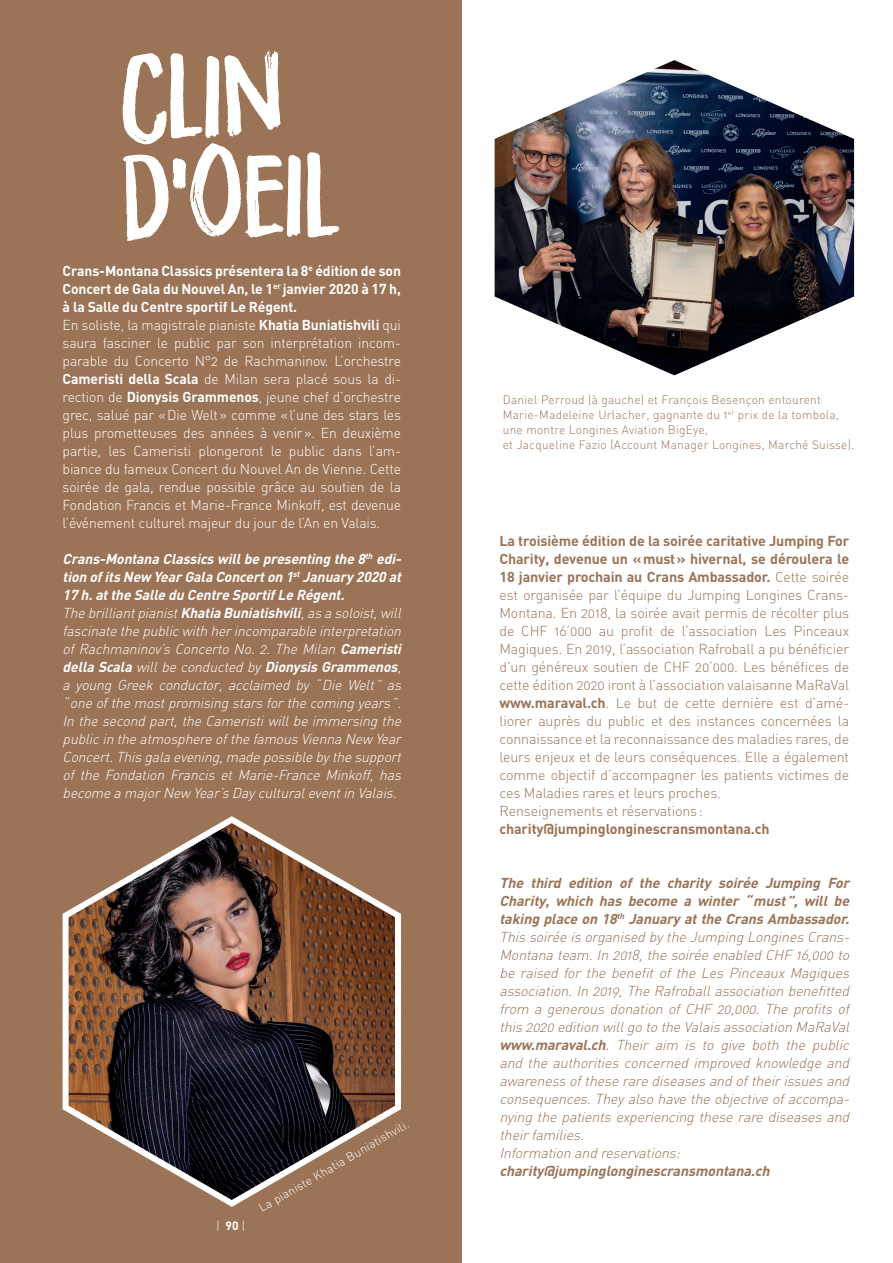
<style>
.page{position:relative;width:893px;height:1263px;background:#fff}
.page>*{position:absolute;margin:0;border:0;box-sizing:border-box;transform-origin:0 0}
.t1{font:98.7px/99px "Flicker DEMO";letter-spacing:-.01em;color:#fff}
.t2{font:14.25px/18px "DIN Light Alternate";letter-spacing:-.01em;color:#9b7357}
.t3{font:italic 14.25px/18px "DIN Light Alternate";color:#9b7357}
.t4{font:14.25px/18px "DIN Light Alternate";letter-spacing:-.01em;color:#fff;text-align:justify}
.t5{font:italic 14.25px/18px "DIN Light Alternate";color:#fff;text-align:justify}
.t6{font:700 14.25px/18px "DIN";letter-spacing:-.01em;color:#9b7357;text-align:justify}
.t7{font:italic 700 14.25px/18px "DIN";color:#fff;text-align:justify}
.t8{font:italic 700 14.25px/18px "DIN";color:#9b7357;text-align:justify}
.t9{font:700 14.25px/18px "DIN";letter-spacing:-.01em;color:#fff;text-align:justify}
.t10{font:12px/15px "DIN Light Alternate";letter-spacing:.02em;color:#9b7357}
.t11{font:12px "DIN Light Alternate";color:#fff}
.t12{font:300 12px "DIN";color:#fff}
.s1{font-family:"DIN";font-weight:700}
.s2{font-family:"DIN Light Alternate";font-weight:400}
.s3{font-weight:700}
</style>
<div class="page">
<div style="left:0;top:0;width:462px;height:1263px;background:#9b7357"></div>
<img style="left:62px;top:816px;width:339px;height:391px">
<img style="left:495px;top:60px;width:359px;height:315px">
<h1 class="t1" style="left:120px;top:46px;width:221px">Clin d'Oeil</h1>
<p class="t9" style="left:63px;top:261px;width:340px">Crans-Montana Classics présentera la 8<sup>e</sup> édition de son Concert de Gala du Nouvel An, le 1<sup>er</sup> janvier 2020 à 17 h, à la Salle du Centre sportif Le Régent.</p>
<p class="t4" style="left:63px;top:316px;width:340px">En soliste, la magistrale pianiste <span class="s1">Khatia Buniatishvili</span> qui saura fasciner le public par son interprétation incom&shy;parable du Concerto N°2 de Rachmaninov. L’orchestre <span class="s1">Cameristi della Scala</span> de Milan sera placé sous la di&shy;rection de <span class="s1">Dionysis Grammenos</span>, jeune chef d’orchestre grec, salué par «Die Welt» comme «l’une des stars les plus prometteuses des années à venir». En deuxième partie, les Cameristi plongeront le public dans l’am&shy;biance du fameux Concert du Nouvel An de Vienne. Cette soirée de gala, rendue possible grâce au soutien de la Fondation Francis et Marie-France Minkoff, est devenue l’événement culturel majeur du jour de l’An en Valais.</p>
<p class="t7" style="left:63px;top:549px;width:344px">Crans-Montana Classicswillbe presenting the 8<sup>th</sup> edi&shy;tion ofitsNew YearGala Concerton 1<sup>st</sup> January 2020 at 17 h.atthe Salle du Centre SportifLe Régent.</p>
<p class="t5" style="left:63px;top:604px;width:344px">The brilliantpianist<span class="s1">Khatia Buniatishvili</span>,asa soloist,will fascinate the publicwith herincomparable interpretation of Rachmaninov’s Concerto No. 2. The Milan <span class="s1">Cameristi</span></p>
<p class="t7" style="left:63px;top:657px;width:344px">della Scala <span class="s2">willbe conducted by</span>DionysisGrammenos<span class="s2">,</span></p>
<p class="t5" style="left:63px;top:676px;width:344px">a young Greek conductor, acclaimed by “Die Welt” as “one ofthe mostpromising starsforthe coming years”.<br>In the second part,the Cameristiwillbe immersing the publicin the atmosphere ofthe famousVienna New Year Concert.Thisgala evening,made possible bythe support of the Fondation Francis et Marie-France Minkoff, has become a majorNew Year’sDayculturaleventin Valais.</p>
<p class="t12" style="left:216px;top:1218px;width:31px">| <span class="s3">90</span> |</p>
<p class="t11" style="left:256px;top:1202px;width:173px;rotate:-30deg">La pianiste Khatia Buniatishvili.</p>
<p class="t10" style="left:503px;top:392px;width:353px">Daniel Perroud (à gauche) et François Besençon entourent Marie-Madeleine Urlacher, gagnante du 1<sup>er</sup> prix de la tombola, une montre Longines Aviation BigEye,<br>et Jacqueline Fazio (Account Manager Longines, Marché Suisse).</p>
<p class="t6" style="left:499px;top:531px;width:351px">La troisième édition de la soirée caritative Jumping For Charity, devenue un «must» hivernal, se déroulera le 18 janvier prochain au Crans Ambassador. <span class="s2">Cette soirée</span></p>
<p class="t2" style="left:499px;top:586px;width:351px">est organisée par l’équipe du Jumping Longines Crans-Montana. En 2018, la soirée avait permis de récolter plus de CHF 16’000 au profit de l’association Les Pinceaux Magiques. En 2019, l’association Rafroball a pu bénéficier d’un généreux soutien de CHF 20’000. Les bénéfices de cette édition 2020 iront à l’association valaisanne MaRaVal <span class="s1">www.maraval.ch</span>. Le but de cette dernière est d’amé&shy;liorer auprès du public et des instances concernées la connaissance et la reconnaissance des maladies rares, de leurs enjeux et de leurs conséquences. Elle a également comme objectif d’accompagner les patients victimes de ces Maladies rares et leurs proches.<br>Renseignements et réservations:</p>
<p class="t6" style="left:499px;top:819px;width:272px">charity@jumpinglonginescransmontana.ch</p>
<p class="t8" style="left:499px;top:873px;width:355px">The third edition of the charity soirée Jumping For Charity, which has become a winter “must”, will be taking place on 18<sup>th</sup> January atthe CransAmbassador.</p>
<p class="t3" style="left:499px;top:928px;width:355px">Thissoirée isorganised bythe Jumping LonginesCrans-Montana team.In 2018,the soirée enabled CHF 16,000 to be raised for the benefit of the Les Pinceaux Magiques association.In 2019,The Rafroballassociation benefitted from a generous donation of CHF 20,000. The profits of this2020 edition willgo to the Valaisassociation MaRaVal <span class="s1">www.maraval.ch</span>. Their aim is to give both the public and the authorities concerned improved knowledge and awarenessofthese rare diseasesand oftheirissuesand consequences.Theyalso have the objective ofaccompa&shy;nying the patients experiencing these rare diseases and theirfamilies.<br>Information and reservations:</p>
<p class="t8" style="left:499px;top:1161px;width:275px">charity@jumpinglonginescransmontana.ch</p>
</div>
